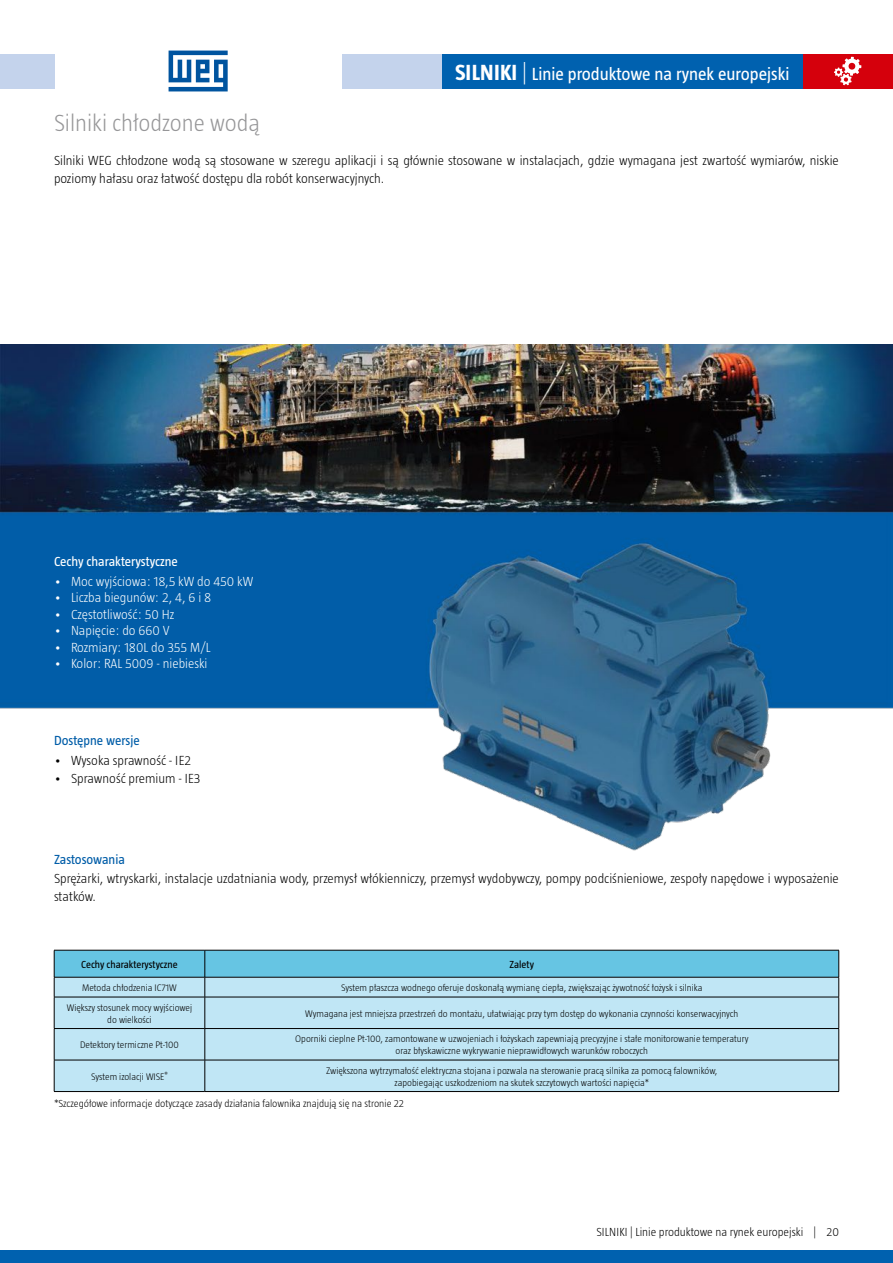
<style>
.page{position:relative;width:893px;height:1263px;background:#fff}
.page>*{position:absolute;margin:0;border:0;box-sizing:border-box;transform-origin:0 0}
.t1{font:300 24px "Taz";color:#969698}
.t2{font:18px "Taz";color:#fff}
.t3{font:300 13.5px/18px "Taz";color:#000}
.t4{font:300 13.5px "Taz";color:#fff}
.t5{font:13.5px "Taz";color:#005da8}
.t6{font:13.5px "Taz";color:#fff}
.t7{font:300 12px "Taz";color:#000}
.t8{font:300 10.5px "Taz";color:#000}
.t9{font:10.5px "Taz";color:#000}
.t10{font:300 9.75px/11.7px "Taz";color:#000;text-align:center}
.s1{font-weight:700;font-size:22.5px}
.s2{font-weight:300;font-size:22.5px}
</style>
<div class="page">
<div style="left:0;top:1250px;width:893px;height:13px;background:#0061af"></div>
<img style="left:0;top:344px;width:893px;height:749px">
<div style="left:342px;top:54px;width:100px;height:34px;background:#c4d3ec"></div>
<div style="left:802px;top:54px;width:91px;height:34px;background:#d5000c"></div>
<div style="left:442px;top:54px;width:360px;height:34px;background:#0061af"></div>
<div style="left:0;top:54px;width:54px;height:34px;background:#c4d3ec"></div>
<svg style="left:169px;top:51px;width:59px;height:40px"></svg>
<div style="left:55px;top:998px;width:783px;height:93px;background:#c0e6f5"></div>
<svg style="left:54px;top:950px;width:785px;height:47px;background:#85c8de"></svg>
<hr style="left:54px;top:997px;width:151px;height:1px;background:#000">
<hr style="left:54px;top:997px;width:1px;height:31px;background:#000">
<hr style="left:205px;top:997px;width:634px;height:1px;background:#000">
<hr style="left:205px;top:997px;width:1px;height:31px;background:#000">
<hr style="left:838px;top:997px;width:1px;height:31px;background:#000">
<hr style="left:54px;top:1028px;width:151px;height:1px;background:#000">
<hr style="left:54px;top:1029px;width:1px;height:31px;background:#000">
<hr style="left:205px;top:1028px;width:634px;height:1px;background:#000">
<hr style="left:205px;top:1029px;width:1px;height:31px;background:#000">
<hr style="left:838px;top:1029px;width:1px;height:31px;background:#000">
<hr style="left:54px;top:1060px;width:151px;height:1px;background:#000">
<hr style="left:54px;top:1060px;width:1px;height:31px;background:#000">
<hr style="left:205px;top:1060px;width:634px;height:1px;background:#000">
<hr style="left:205px;top:1060px;width:1px;height:31px;background:#000">
<hr style="left:838px;top:1060px;width:1px;height:31px;background:#000">
<hr style="left:54px;top:1091px;width:151px;height:1px;background:#000">
<hr style="left:205px;top:1091px;width:634px;height:1px;background:#000">
<svg style="left:834px;top:57px;width:27px;height:28px"></svg>
<h2 class="t2" style="left:455px;top:64px;width:336px"><span class="s1">SILNIKI</span> <span class="s2">|</span> Linie produktowe na rynek europejski</h2>
<h1 class="t1" style="left:54px;top:109px;width:208px">Silniki chłodzone wodą</h1>
<h3 class="t3" style="left:54px;top:151px;width:786px">Silniki WEG chłodzone wodą są stosowane w szeregu aplikacji i są głównie stosowane w instalacjach, gdzie wymagana jest zwartość wymiarów, niskie poziomy hałasu oraz łatwość dostępu dla robót konserwacyjnych.</h3>
<h3 class="t6" style="left:54px;top:554px;width:125px">Cechy charakterystyczne</h3>
<h3 class="t4" style="left:54px;top:573px;width:201px">• Moc wyjściowa: 18,5 kW do 450 kW</h3>
<h3 class="t4" style="left:54px;top:590px;width:159px">• Liczba biegunów: 2, 4, 6 i 8</h3>
<h3 class="t4" style="left:54px;top:606px;width:122px">• Częstotliwość: 50 Hz</h3>
<h3 class="t4" style="left:54px;top:623px;width:117px">• Napięcie: do 660 V</h3>
<h3 class="t4" style="left:54px;top:639px;width:158px">• Rozmiary: 180L do 355 M/L</h3>
<h3 class="t4" style="left:54px;top:656px;width:155px">• Kolor: RAL 5009 - niebieski</h3>
<h3 class="t5" style="left:54px;top:733px;width:87px">Dostępne wersje</h3>
<h3 class="t3" style="left:54px;top:751px;width:139px">• Wysoka sprawność - IE2</h3>
<h3 class="t3" style="left:54px;top:769px;width:148px">• Sprawność premium - IE3</h3>
<h3 class="t5" style="left:54px;top:851px;width:72px">Zastosowania</h3>
<h3 class="t3" style="left:54px;top:869px;width:786px">Sprężarki, wtryskarki, instalacje uzdatniania wody, przemysł włókienniczy, przemysł wydobywczy, pompy podciśnieniowe, zespoły napędowe i wyposażenie statków.</h3>
<p class="t9" style="left:81px;top:958px;width:98px">Cechy charakterystyczne</p>
<p class="t9" style="left:510px;top:958px;width:26px">Zalety</p>
<p class="t10" style="left:82px;top:982px;width:96px">Metoda chłodzenia IC71W</p>
<p class="t10" style="left:341px;top:982px;width:363px">System płaszcza wodnego oferuje doskonałą wymianę ciepła, zwiększając żywotność łożysk i silnika</p>
<p class="t10" style="left:67px;top:1001px;width:127px">Większy stosunek mocy wyjściowej do wielkości</p>
<p class="t10" style="left:305px;top:1007px;width:435px">Wymagana jest mniejsza przestrzeń do montażu, ułatwiając przy tym dostęp do wykonania czynności konserwacyjnych</p>
<p class="t10" style="left:80px;top:1039px;width:100px">Detektory termiczne Pt-100</p>
<p class="t10" style="left:295px;top:1033px;width:455px">Oporniki cieplne Pt-100, zamontowane w uzwojeniach i łożyskach zapewniają precyzyjne i stałe monitorowanie temperatury oraz błyskawiczne wykrywanie nieprawidłowych warunków roboczych</p>
<p class="t10" style="left:91px;top:1070px;width:78px">System izolacji WISE<sup>®</sup></p>
<p class="t10" style="left:326px;top:1064px;width:393px">Zwiększona wytrzymałość elektryczna stojana i pozwala na sterowanie pracą silnika za pomocą falowników, zapobiegając uszkodzeniom na skutek szczytowych wartości napięcia*</p>
<p class="t8" style="left:54px;top:1098px;width:352px">*Szczegółowe informacje dotyczące zasady działania falownika znajdują się na stronie 22</p>
<p class="t7" style="left:596px;top:1225px;width:244px">SILNIKI | Linie produktowe na rynek europejski | 20</p>
</div>
